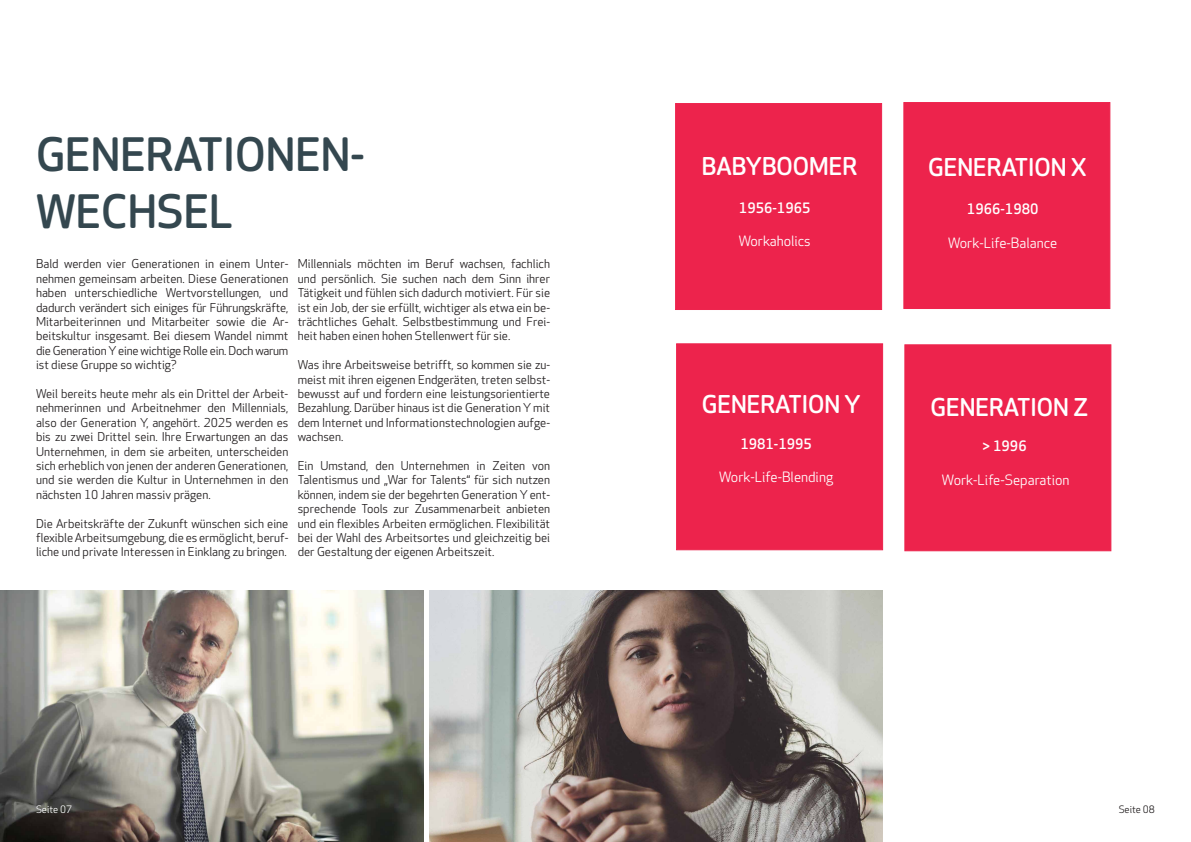
<style>
.page{position:relative;width:1191px;height:842px;background:#fff}
.page>*{position:absolute;margin:0;border:0;box-sizing:border-box;transform-origin:0 0}
.t1{font:500 45px/57.6px "Apex Rounded";color:#34474f}
.t2{font:500 24px "Apex Rounded";color:#fff}
.t3{font:14px "Apex Rounded";color:#fff}
.t4{font:500 14px "Apex Rounded";color:#fff}
.t5{font:12px/14.4px "Apex Rounded";color:#231f20;text-align:justify}
.t6{font:10px "Apex Rounded";color:#231f20}
.t7{font:10px "Apex Rounded";color:#fff}
</style>
<div class="page">
<img style="left:429px;top:590px;width:453px;height:252px">
<div style="left:675px;top:103px;width:207px;height:207px;background:#ed234c;border:1px solid #ed234c"></div>
<div style="left:903px;top:102px;width:207px;height:207px;background:#ed234c;border:1px solid #ed234c"></div>
<div style="left:676px;top:343px;width:207px;height:207px;background:#ed234c;border:1px solid #ed234c"></div>
<div style="left:904px;top:344px;width:207px;height:207px;background:#ed234c;border:1px solid #ed234c"></div>
<img style="left:0;top:590px;width:424px;height:252px">
<h1 class="t1" style="left:36px;top:127px;width:330px">GENERATIONEN-<br>WECHSEL</h1>
<p class="t5" style="left:36px;top:257px;width:254px">Bald werden vier Generationen in einem Unter&shy;nehmen gemeinsam arbeiten. Diese Generationen haben unterschiedliche Wertvorstellungen, und dadurch verändert sich einiges für Führungskräfte, Mitarbeiterinnen und Mitarbeiter sowie die Ar&shy;beitskultur insgesamt. Bei diesem Wandel nimmt die Generation Y eine wichtige Rolle ein. Doch warum ist diese Gruppe so wichtig?</p>
<p class="t5" style="left:36px;top:387px;width:254px">Weil bereits heute mehr als ein Drittel der Arbeit&shy;nehmerinnen und Arbeitnehmer den Millennials, also der Generation Y, angehört. 2025 werden es bis zu zwei Drittel sein. Ihre Erwartungen an das Unternehmen, in dem sie arbeiten, unterscheiden sich erheblich von jenen der anderen Generationen, und sie werden die Kultur in Unternehmen in den nächsten 10 Jahren massiv prägen.</p>
<p class="t5" style="left:36px;top:516px;width:254px">Die Arbeitskräfte der Zukunft wünschen sich eine flexible Arbeitsumgebung, die es ermöglicht, beruf&shy;liche und private Interessen in Einklang zu bringen.</p>
<p class="t5" style="left:298px;top:257px;width:254px">Millennials möchten im Beruf wachsen, fachlich und persönlich. Sie suchen nach dem Sinn ihrer Tätigkeit und fühlen sich dadurch motiviert. Für sie ist ein Job, der sie erfüllt, wichtiger als etwa ein be&shy;trächtliches Gehalt. Selbstbestimmung und Frei&shy;heit haben einen hohen Stellenwert für sie.</p>
<p class="t5" style="left:298px;top:358px;width:254px">Was ihre Arbeitsweise betrifft, so kommen sie zu&shy;meist mit ihren eigenen Endgeräten, treten selbst&shy;bewusst auf und fordern eine leistungsorientierte Bezahlung. Darüber hinaus ist die Generation Y mit dem Internet und Informationstechnologien aufge&shy;wachsen.</p>
<p class="t5" style="left:298px;top:459px;width:254px">Ein Umstand, den Unternehmen in Zeiten von Talentismus und „War for Talents“ für sich nutzen können, indem sie der begehrten Generation Y ent&shy;sprechende Tools zur Zusammenarbeit anbieten und ein flexibles Arbeiten ermöglichen. Flexibilität bei der Wahl des Arbeitsortes und gleichzeitig bei der Gestaltung der eigenen Arbeitszeit.</p>
<p class="t7" style="left:36px;top:804px;width:38px">Seite 07</p>
<h2 class="t2" style="left:702px;top:153px;width:157px">BABYBOOMER</h2>
<h2 class="t2" style="left:928px;top:154px;width:160px">GENERATION X</h2>
<p class="t4" style="left:739px;top:200px;width:73px">1956-1965</p>
<p class="t3" style="left:739px;top:233px;width:73px">Workaholics</p>
<p class="t4" style="left:967px;top:201px;width:73px">1966-1980</p>
<p class="t3" style="left:948px;top:235px;width:111px">Work-Life-Balance</p>
<h2 class="t2" style="left:702px;top:391px;width:160px">GENERATION Y</h2>
<h2 class="t2" style="left:930px;top:393px;width:159px">GENERATION Z</h2>
<p class="t4" style="left:740px;top:436px;width:73px">1981-1995</p>
<p class="t3" style="left:719px;top:469px;width:115px">Work-Life-Blending</p>
<p class="t4" style="left:982px;top:438px;width:46px">&gt; 1996</p>
<p class="t3" style="left:942px;top:472px;width:129px">Work-Life-Separation</p>
<p class="t6" style="left:1118px;top:804px;width:38px">Seite 08</p>
</div>
